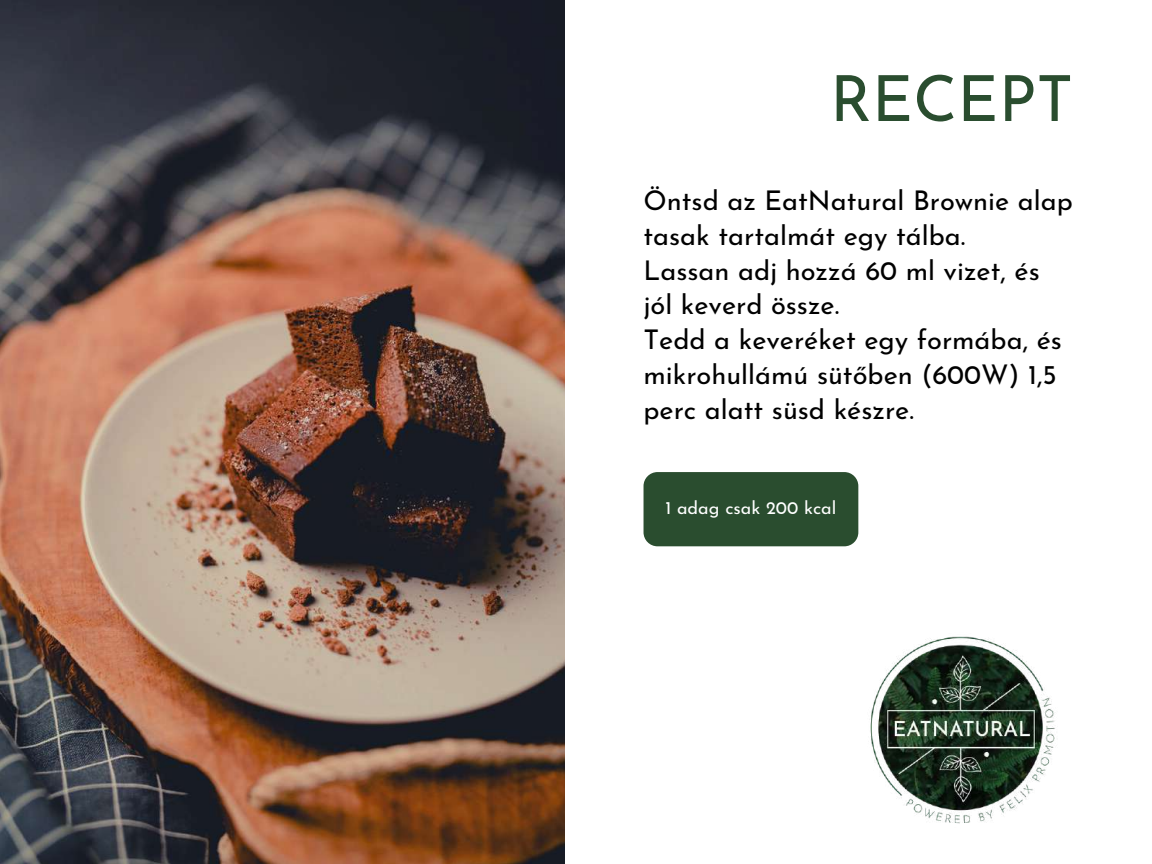
<style>
.page{position:relative;width:1152px;height:864px;background:#fff}
.page>*{position:absolute;margin:0;border:0;box-sizing:border-box;transform-origin:0 0}
.t1{font:63.45px "Josefin Sans";color:#2a4d2f}
.t2{font:27.15px/34.8px "Josefin Sans";color:#000}
.t3{font:18px "Josefin Sans";color:#fff}
</style>
<div class="page">
<img style="left:0;top:0;width:565px;height:864px">
<img style="left:870px;top:636px;width:185px;height:188px">
<div style="left:644px;top:472px;width:214px;height:74px;background:#2a4d2f;border-radius:14px"></div>
<h1 class="t1" style="left:830px;top:73px;width:245px">RECEPT</h1>
<p class="t2" style="left:644px;top:186px;width:431px">Öntsd az EatNatural Brownie alap tasak tartalmát egy tálba.<br>Lassan adj hozzá 60 ml vizet, és jól keverd össze.<br>Tedd a keveréket egy formába, és mikrohullámú sütőben (600W) 1,5 perc alatt süsd készre.</p>
<p class="t3" style="left:665px;top:500px;width:173px">1 adag csak 200 kcal</p>
</div>
